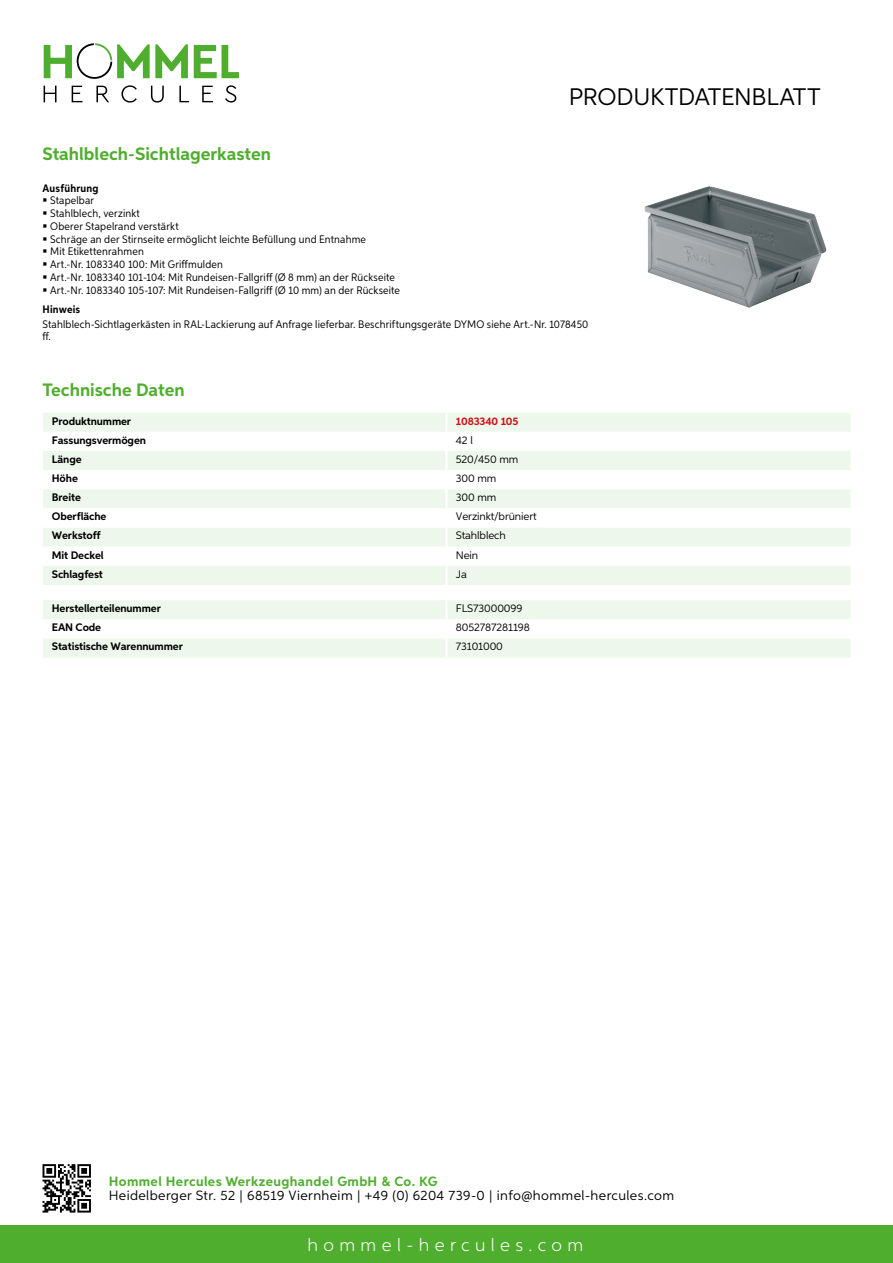
<style>
.page{position:relative;width:893px;height:1263px;background:#fff}
.page>*{position:absolute;margin:0;border:0;box-sizing:border-box;transform-origin:0 0}
.t1{font:24px "Aspira";letter-spacing:-.01em;color:#000}
.t2{font:700 18px "Aspira";color:#50ae2f}
.t3{font:300 18px "Aspira";letter-spacing:.3em;color:#fff}
.t4{font:13.5px "Aspira";letter-spacing:.03em;color:#000}
.t5{font:700 13.5px "Aspira";letter-spacing:.03em;color:#50ae2f}
.t6{font:10.95px/12.8px "Aspira Nar";letter-spacing:.015em;color:#000}
.t7{font:700 10.95px "Aspira";letter-spacing:-.01em;color:#000}
.t8{font:10.95px "Aspira";letter-spacing:-.01em;color:#000}
.t9{font:700 10.95px "Aspira Nar";letter-spacing:.02em;color:#000}
.t10{font:700 10.95px "Aspira";letter-spacing:-.01em;color:#cd1013}
</style>
<div class="page">
<div style="left:0;top:1226px;width:893px;height:37px;background:#50ae2f"></div>
<svg style="left:43px;top:1164px;width:48px;height:48px"></svg>
<svg style="left:194px;top:45px;width:45px;height:33px"></svg>
<svg style="left:44px;top:43px;width:144px;height:36px"></svg>
<svg style="left:44px;top:86px;width:13px;height:16px"></svg>
<svg style="left:72px;top:86px;width:10px;height:16px"></svg>
<svg style="left:96px;top:86px;width:13px;height:16px"></svg>
<svg style="left:121px;top:85px;width:16px;height:18px"></svg>
<svg style="left:151px;top:86px;width:13px;height:17px"></svg>
<svg style="left:179px;top:86px;width:10px;height:16px"></svg>
<svg style="left:202px;top:86px;width:11px;height:16px"></svg>
<svg style="left:225px;top:85px;width:11px;height:18px"></svg>
<div style="left:43px;top:413px;width:807px;height:172px;background:#eef7eb"></div>
<svg style="left:43px;top:432px;width:807px;height:134px"></svg>
<hr style="left:445px;top:413px;width:3px;height:19px;background:#fff">
<hr style="left:445px;top:432px;width:3px;height:19px;background:#fff">
<hr style="left:445px;top:451px;width:3px;height:19px;background:#fff">
<hr style="left:445px;top:470px;width:3px;height:19px;background:#fff">
<hr style="left:445px;top:489px;width:3px;height:19px;background:#fff">
<hr style="left:445px;top:508px;width:3px;height:19px;background:#fff">
<hr style="left:445px;top:527px;width:3px;height:20px;background:#fff">
<hr style="left:445px;top:547px;width:3px;height:19px;background:#fff">
<hr style="left:445px;top:566px;width:3px;height:19px;background:#fff">
<svg style="left:43px;top:600px;width:807px;height:58px"></svg>
<hr style="left:445px;top:639px;width:3px;height:19px;background:#fff">
<img style="left:644px;top:186px;width:183px;height:122px">
<h1 class="t1" style="left:569px;top:82px;width:253px">Produktdatenblatt</h1>
<h2 class="t2" style="left:43px;top:142px;width:230px">Stahlblech-Sichtlagerkasten</h2>
<p class="t9" style="left:43px;top:181px;width:58px">Ausführung</p>
<p class="t6" style="left:50px;top:194px;width:351px">Stapelbar<br>Stahlblech, verzinkt<br>Oberer Stapelrand verstärkt<br>Schräge an der Stirnseite ermöglicht leichte Befüllung und Entnahme<br>Mit Etikettenrahmen<br>Art.-Nr. 1083340 100: Mit Griffmulden<br>Art.-Nr. 1083340 101-104: Mit Rundeisen-Fallgriff (Ø 8 mm) an der Rückseite Art.-Nr. 1083340 105-107: Mit Rundeisen-Fallgriff (Ø 10 mm) an der Rückseite</p>
<p class="t9" style="left:43px;top:302px;width:39px">Hinweis</p>
<p class="t6" style="left:43px;top:318px;width:547px;line-height:12px">Stahlblech-Sichtlagerkästen in RAL-Lackierung auf Anfrage lieferbar. Beschriftungsgeräte DYMO siehe Art.-Nr. 1078450 ff.</p>
<h2 class="t2" style="left:43px;top:378px;width:144px">Technische Daten</h2>
<p class="t7" style="left:52px;top:414px;width:81px">Produktnummer</p>
<p class="t10" style="left:456px;top:414px;width:64px">1083340 105</p>
<p class="t7" style="left:52px;top:433px;width:96px">Fassungsvermögen</p>
<p class="t8" style="left:456px;top:433px;width:18px">42 l</p>
<p class="t7" style="left:52px;top:452px;width:31px">Länge</p>
<p class="t8" style="left:456px;top:452px;width:64px">520/450 mm</p>
<p class="t7" style="left:52px;top:471px;width:28px">Höhe</p>
<p class="t8" style="left:456px;top:472px;width:42px">300 mm</p>
<p class="t7" style="left:52px;top:491px;width:31px">Breite</p>
<p class="t8" style="left:456px;top:491px;width:42px">300 mm</p>
<p class="t7" style="left:52px;top:510px;width:56px">Oberfläche</p>
<p class="t8" style="left:456px;top:510px;width:82px">Verzinkt/brüniert</p>
<p class="t7" style="left:52px;top:529px;width:50px">Werkstoff</p>
<p class="t8" style="left:456px;top:529px;width:51px">Stahlblech</p>
<p class="t7" style="left:52px;top:548px;width:53px">Mit Deckel</p>
<p class="t8" style="left:456px;top:548px;width:24px">Nein</p>
<p class="t7" style="left:52px;top:567px;width:53px">Schlagfest</p>
<p class="t8" style="left:456px;top:567px;width:13px">Ja</p>
<p class="t7" style="left:52px;top:602px;width:111px">Herstellerteilenummer</p>
<p class="t8" style="left:456px;top:602px;width:68px">FLS73000099</p>
<p class="t7" style="left:52px;top:621px;width:51px">EAN Code</p>
<p class="t8" style="left:456px;top:621px;width:76px">8052787281198</p>
<p class="t7" style="left:52px;top:640px;width:132px">Statistische Warennummer</p>
<p class="t8" style="left:456px;top:640px;width:49px">73101000</p>
<p class="t5" style="left:109px;top:1172px;width:330px">Hommel Hercules Werkzeughandel GmbH &amp; Co. KG</p>
<p class="t4" style="left:109px;top:1187px;width:567px">Heidelberger Str. 52 | 68519 Viernheim | +49 (0) 6204 739-0 | info@hommel-hercules.com</p>
<h2 class="t3" style="left:307px;top:1234px;width:277px">hommel-hercules.com</h2>
</div>
